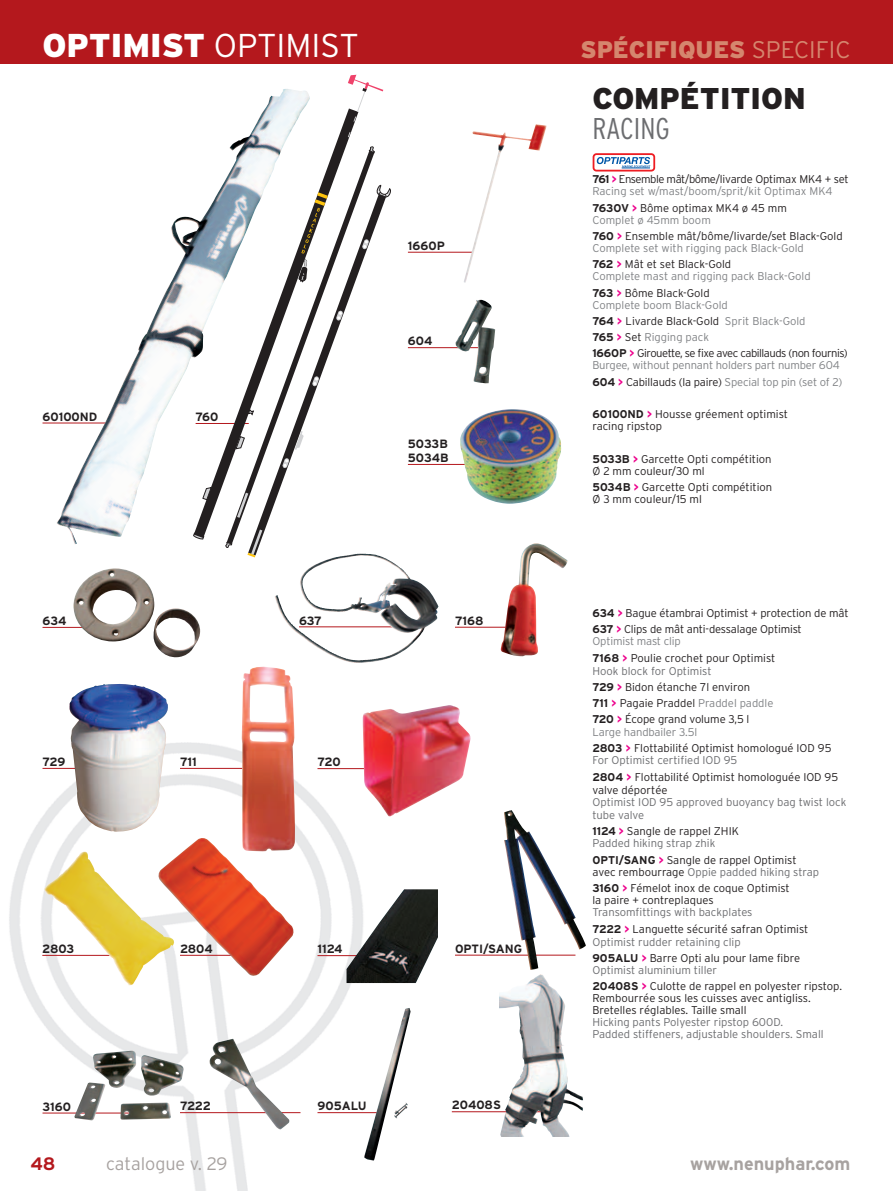
<style>
.page{position:relative;width:893px;height:1191px;background:#fff}
.page>*{position:absolute;margin:0;border:0;box-sizing:border-box;transform-origin:0 0}
.t1{font:900 33px "Interstate";color:#fff}
.t2{font:900 30px "Interstate";color:#231f20}
.t3{font:300 condensed 30px "Interstate";color:#6c6d70}
.t4{font:900 24px "Interstate";color:#d5866e}
.t5{font:700 18px "Interstate";color:#a7a2a0}
.t6{font:300 18px "Interstate";color:#a7a2a0}
.t7{font:700 18px "Interstate";color:#b4181d}
.t8{font:700 12px/14.4px "Interstate";color:#231f20}
.t9{font:300 11.25px/12px "Interstate";color:#231f20}
.t10{font:300 11.25px/12px "Interstate";letter-spacing:-.015em;color:#808285}
.t11{font:300 11.25px/12px "Interstate";color:#6c6d70}
.t12{font:300 11.25px/16.2px "Interstate";letter-spacing:-.03em;color:#231f20}
.s1{font-weight:300}
.s2{font-weight:700;color:#231f20}
.s3{font-weight:700;color:#ed028c}
.s4{color:#231f20}
.s5{font-weight:700}
.s6{color:#808285}
.s7{color:#6c6d70}
</style>
<div class="page">
<img style="left:9px;top:731px;width:382px;height:460px">
<hr style="left:408px;top:252px;width:65px;height:1px;background:#b4181d">
<hr style="left:299px;top:626px;width:94px;height:1px;background:#b4181d">
<hr style="left:408px;top:464px;width:94px;height:1px;background:#b4181d">
<hr style="left:452px;top:1111px;width:105px;height:1px;background:#b4181d">
<hr style="left:43px;top:423px;width:110px;height:1px;background:#b4181d">
<div style="left:0;top:0;width:893px;height:64px;background:#b4181d"></div>
<img style="left:275px;top:595px;width:99px;height:68px">
<img style="left:464px;top:124px;width:83px;height:159px">
<hr style="left:408px;top:347px;width:74px;height:1px;background:#b4181d">
<svg style="left:333px;top:111px;width:22px;height:40px"></svg>
<svg style="left:350px;top:197px;width:36px;height:358px"></svg>
<svg style="left:348px;top:74px;width:35px;height:48px"></svg>
<svg style="left:376px;top:185px;width:15px;height:12px"></svg>
<svg style="left:247px;top:544px;width:13px;height:13px"></svg>
<svg style="left:310px;top:151px;width:64px;height:393px"></svg>
<svg style="left:226px;top:544px;width:6px;height:3px"></svg>
<svg style="left:369px;top:146px;width:6px;height:7px"></svg>
<img style="left:56px;top:89px;width:254px;height:455px">
<img style="left:460px;top:409px;width:102px;height:94px">
<hr style="left:455px;top:627px;width:77px;height:1px;background:#b4181d">
<img style="left:501px;top:543px;width:67px;height:113px">
<hr style="left:43px;top:627px;width:86px;height:1px;background:#b4181d">
<img style="left:74px;top:568px;width:126px;height:89px">
<hr style="left:180px;top:768px;width:62px;height:1px;background:#b4181d">
<hr style="left:317px;top:768px;width:76px;height:1px;background:#b4181d">
<hr style="left:42px;top:955px;width:90px;height:1px;background:#b4181d">
<hr style="left:43px;top:1112px;width:90px;height:1px;background:#b4181d">
<hr style="left:180px;top:1112px;width:120px;height:1px;background:#b4181d">
<hr style="left:317px;top:1112px;width:68px;height:1px;background:#b4181d">
<img style="left:43px;top:850px;width:132px;height:135px">
<hr style="left:317px;top:955px;width:90px;height:1px;background:#b4181d">
<img style="left:347px;top:889px;width:91px;height:94px">
<hr style="left:455px;top:955px;width:120px;height:1px;background:#b4181d">
<img style="left:504px;top:810px;width:82px;height:160px">
<img style="left:158px;top:837px;width:136px;height:140px">
<img style="left:500px;top:974px;width:83px;height:162px">
<img style="left:362px;top:705px;width:109px;height:111px">
<img style="left:242px;top:666px;width:53px;height:185px">
<hr style="left:43px;top:768px;width:62px;height:1px;background:#b4181d">
<img style="left:69px;top:684px;width:99px;height:147px">
<img style="left:455px;top:299px;width:40px;height:84px">
<svg style="left:593px;top:153px;width:62px;height:18px"></svg>
<img style="left:210px;top:1038px;width:80px;height:92px">
<img style="left:364px;top:1007px;width:47px;height:153px">
<img style="left:74px;top:1050px;width:110px;height:70px">
<h1 class="t1" style="left:43px;top:33px;width:318px">OPTIMIST <span class="s1">OPTIMIST</span></h1>
<h3 class="t4" style="left:580px;top:40px;width:272px">SPÉCIFIQUES <span class="s1">SPECIFIC</span></h3>
<h2 class="t2" style="left:592px;top:87px;width:215px">COMPÉTITION</h2>
<h2 class="t3" style="left:592px;top:117px;width:79px">RACING</h2>
<p class="t10" style="left:592px;top:174px;width:258px"><span class="s2">761</span> <span class="s3">&gt;</span> <span class="s4">Ensemble mât/bôme/livarde Optimax MK4 + set<br></span>Racing set w/mast/boom/sprit/kit Optimax MK4</p>
<p class="t9" style="left:592px;top:203px;width:196px"><span class="s5">763OV</span> <span class="s3">&gt;</span> Bôme optimax MK4 ø 45 mm<br><span class="s6">Complet ø 45mm boom</span></p>
<p class="t9" style="left:592px;top:231px;width:252px"><span class="s5">760</span> <span class="s3">&gt;</span> Ensemble mât/bôme/livarde/set Black-Gold<br><span class="s6">Complete set with rigging pack Black-Gold</span></p>
<p class="t10" style="left:592px;top:259px;width:220px"><span class="s2">762</span> <span class="s3">&gt;</span> <span class="s4">Mât et set Black-Gold<br></span>Complete mast and rigging pack Black-Gold</p>
<p class="t10" style="left:592px;top:287px;width:137px"><span class="s2">763</span> <span class="s3">&gt;</span> <span class="s4">Bôme Black-Gold<br></span>Complete boom Black-Gold</p>
<p class="t12" style="left:592px;top:314px;width:257px"><span class="s5">764</span> <span class="s3">&gt;</span> Livarde Black-Gold <span class="s6">Sprit Black-Gold<br></span><span class="s5">765</span> <span class="s3">&gt;</span> Set <span class="s6">Rigging pack<br></span><span class="s5">166OP</span> <span class="s3">&gt;</span> Girouette, se fixe avec cabillauds (non fournis)</p>
<p class="t10" style="left:592px;top:358px;width:252px;line-height:16.2px">Burgee, without pennant holders part number 604<br><span class="s2">604</span> <span class="s3">&gt;</span> <span class="s4">Cabillauds (la paire)</span> Special top pin (set of 2)</p>
<p class="t9" style="left:592px;top:409px;width:197px"><span class="s5">60100ND</span> <span class="s3">&gt;</span> Housse gréement optimist racing ripstop</p>
<p class="t9" style="left:592px;top:453px;width:181px"><span class="s5">5033B</span> <span class="s3">&gt;</span> Garcette Opti compétition<br>Ø 2 mm couleur/30 ml</p>
<p class="t9" style="left:592px;top:482px;width:181px"><span class="s5">5034B</span> <span class="s3">&gt;</span> Garcette Opti compétition<br>Ø 3 mm couleur/15 ml</p>
<p class="t8" style="left:408px;top:239px;width:38px">1660P</p>
<p class="t8" style="left:408px;top:335px;width:26px">604</p>
<p class="t8" style="left:43px;top:410px;width:56px">60100ND</p>
<p class="t8" style="left:196px;top:411px;width:24px">760</p>
<p class="t8" style="left:408px;top:437px;width:42px">5033B<br>5034B</p>
<p class="t8" style="left:299px;top:614px;width:24px">637</p>
<p class="t8" style="left:43px;top:614px;width:26px">634</p>
<p class="t8" style="left:455px;top:614px;width:30px">7168</p>
<p class="t8" style="left:43px;top:755px;width:24px">729</p>
<p class="t8" style="left:42px;top:942px;width:34px">2803</p>
<p class="t8" style="left:180px;top:755px;width:18px">711</p>
<p class="t8" style="left:317px;top:756px;width:25px">720</p>
<p class="t8" style="left:180px;top:942px;width:34px">2804</p>
<p class="t8" style="left:317px;top:943px;width:27px">1124</p>
<p class="t8" style="left:455px;top:942px;width:69px">OPTI/SANG</p>
<p class="t8" style="left:43px;top:1100px;width:30px">3160</p>
<p class="t8" style="left:180px;top:1100px;width:33px">7222</p>
<p class="t8" style="left:317px;top:1100px;width:51px">905ALU</p>
<p class="t8" style="left:452px;top:1099px;width:51px">20408S</p>
<p class="t9" style="left:592px;top:605px;width:258px;line-height:16.2px"><span class="s5">634</span> <span class="s3">&gt;</span> Bague étambrai Optimist + protection de mât<br><span class="s5">637</span> <span class="s3">&gt;</span> Clips de mât anti-dessalage Optimist</p>
<p class="t9" style="left:592px;top:633px;width:184px;line-height:17px"><span class="s6">Optimist mast clip<br></span><span class="s5">7168</span> <span class="s3">&gt;</span> Poulie crochet pour Optimist</p>
<p class="t9" style="left:592px;top:663px;width:182px;line-height:16.2px"><span class="s7">Hook block for Optimist<br></span><span class="s5">729</span> <span class="s3">&gt;</span> Bidon étanche 7l environ<br><span class="s5">711</span> <span class="s3">&gt;</span> Pagaie Praddel <span class="s6">Praddel paddle<br></span><span class="s5">720</span> <span class="s3">&gt;</span> Écope grand volume 3,5 l</p>
<p class="t9" style="left:592px;top:724px;width:241px;line-height:16.2px"><span class="s6">Large handbailer 3.5l<br></span><span class="s5">2803</span> <span class="s3">&gt;</span> Flottabilité Optimist homologué IOD 95</p>
<p class="t9" style="left:592px;top:752px;width:247px;line-height:17px"><span class="s7">For Optimist certified IOD 95<br></span><span class="s5">2804</span> <span class="s3">&gt;</span> Flottabilité Optimist homologuée IOD 95</p>
<p class="t9" style="left:592px;top:784px;width:77px">valve déportée</p>
<p class="t11" style="left:592px;top:797px;width:255px;line-height:12.8px">Optimist IOD 95 approved buoyancy bag twist lock tube valve</p>
<p class="t11" style="left:592px;top:826px;width:148px"><span class="s2">1124</span> <span class="s3">&gt;</span> <span class="s4">Sangle de rappel ZHIK<br></span>Padded hiking strap zhik</p>
<p class="t9" style="left:592px;top:854px;width:228px"><span class="s5">OPTI/SANG</span> <span class="s3">&gt;</span> Sangle de rappel Optimist avec rembourrage <span class="s7">Oppie padded hiking strap</span></p>
<p class="t9" style="left:592px;top:882px;width:199px"><span class="s5">3160</span> <span class="s3">&gt;</span> Fémelot inox de coque Optimist la paire + contreplaques</p>
<p class="t9" style="left:592px;top:904px;width:217px;line-height:17px"><span class="s7">Transomfittings with backplates<br></span><span class="s5">7222</span> <span class="s3">&gt;</span> Languette sécurité safran Optimist</p>
<p class="t11" style="left:592px;top:934px;width:209px;line-height:16.2px">Optimist rudder retaining clip<br><span class="s2">905ALU</span> <span class="s3">&gt;</span> <span class="s4">Barre Opti alu pour lame fibre</span></p>
<p class="t9" style="left:592px;top:962px;width:251px;line-height:16.2px"><span class="s7">Optimist aluminium tiller<br></span><span class="s5">20408S</span> <span class="s3">&gt;</span> Culotte de rappel en polyester ripstop.</p>
<p class="t9" style="left:592px;top:993px;width:220px">Rembourrée sous les cuisses avec antigliss.<br>Bretelles réglables. Taille small</p>
<p class="t11" style="left:592px;top:1017px;width:233px">Hicking pants Polyester ripstop 600D.<br>Padded stiffeners, adjustable shoulders. Small</p>
<h3 class="t7" style="left:30px;top:1157px;width:26px">48</h3>
<h3 class="t6" style="left:106px;top:1157px;width:123px">catalogue v. 29</h3>
<h3 class="t5" style="left:690px;top:1157px;width:162px">www.nenuphar.com</h3>
</div>
